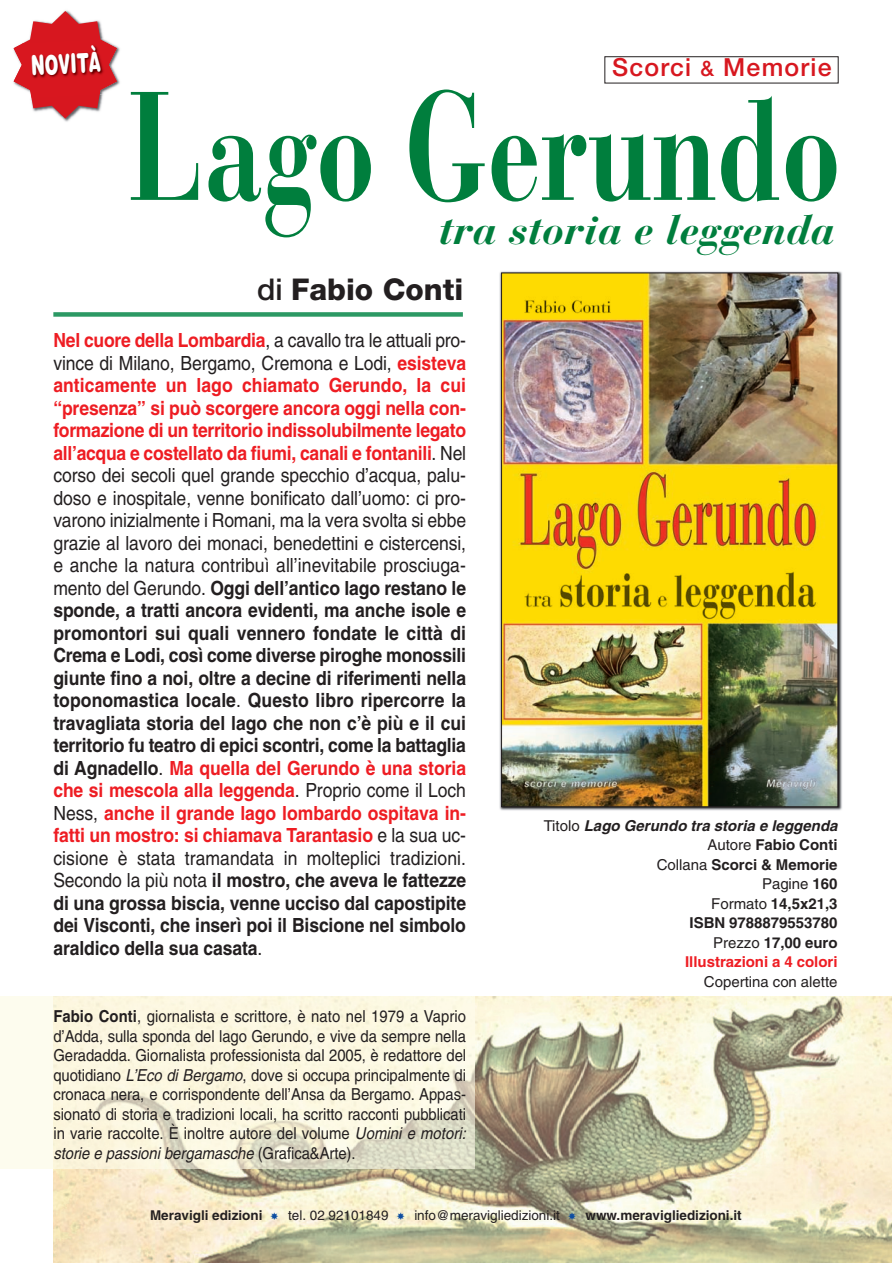
<style>
.page{position:relative;width:893px;height:1263px;background:#fff}
.page>*{position:absolute;margin:0;border:0;box-sizing:border-box;transform-origin:0 0}
.t1{font:700 141.75px "Bauer Bodoni";color:#007e3d;scale:.75 1}
.t2{font:italic 700 41.1px "Bauer Bodoni";letter-spacing:-.01em;color:#007e3d;scale:1.08 1}
.t3{font:800 30px "Helvetica Neue";color:#231f20}
.t4{font:900 27.15px "Helvetica Rounded";color:#fff;scale:.62 1}
.t5{font:500 24.9px "Helvetica Neue";letter-spacing:.05em;color:#d7171f}
.t6{font:700 19.5px/22.5px "Helvetica";letter-spacing:-.005em;color:#231f20;text-align:justify;scale:.9 1}
.t7{font:16.5px/19.5px "Helvetica";letter-spacing:-.005em;color:#231f20;scale:.9 1}
.t8{font:700 15px/19.5px "Helvetica";color:#231f20;text-align:right}
.t9{font:15px "Helvetica";color:#231f20}
.t10{font:700 13.5px "Helvetica";color:#231f20}
.t11{font:13.5px "Helvetica";color:#231f20}
.s1{font-size:21px}
.s2{font-size:153.3px}
.s3{font-weight:500}
.s4{color:#ee1d23}
.s5{font-weight:400}
.s6{font-weight:700}
.s7{font-style:italic}
</style>
<div class="page">
<img style="left:53px;top:997px;width:839px;height:266px">
<img style="left:499px;top:271px;width:343px;height:540px">
<img style="left:503px;top:275px;width:333px;height:530px">
<svg style="left:29px;top:11px;width:75px;height:108px"></svg>
<img style="left:100px;top:38px;width:20px;height:48px">
<img style="left:13px;top:48px;width:19px;height:52px">
<img style="left:14px;top:39px;width:103px;height:59px">
<div style="left:53px;top:312px;width:410px;height:5px;background:#2c9964"></div>
<div style="left:0;top:997px;width:53px;height:172px;background:#fdfcee"></div>
<svg style="left:271px;top:1213px;width:7px;height:7px"></svg>
<svg style="left:397px;top:1213px;width:7px;height:7px"></svg>
<svg style="left:568px;top:1213px;width:8px;height:7px"></svg>
<h3 class="t4" style="left:30px;top:55px;width:114px;rotate:-3deg">NOVITÀ</h3>
<p class="t5" style="left:612px;top:59px;width:221px">Scorci <span class="s1">&amp;</span> Memorie</p>
<h1 class="t1" style="left:128px;top:96px;width:952px"><span class="s2">L</span>ago <span class="s2">G</span>erundo</h1>
<h2 class="t2" style="left:439px;top:213px;width:368px">tra storia e leggenda</h2>
<h3 class="t3" style="left:257px;top:278px;width:207px"><span class="s3">di</span> Fabio Conti</h3>
<p class="t6" style="left:53px;top:331px;width:460px"><span class="s4">Nel cuore della Lombardia</span><span class="s5">, a cavallo tra le attuali pro&shy;vince di Milano, Bergamo, Cremona e Lodi,</span> <span class="s4">esisteva anticamente un lago chiamato Gerundo, la cui “presenza” si può scorgere ancora oggi nella con&shy;formazione di un territorio indissolubilmente legato all’acqua e costellato da fiumi, canali e fontanili</span><span class="s5">. Nel corso dei secoli quel grande specchio d’acqua, palu&shy;doso e inospitale, venne bonificato dall’uomo: ci pro&shy;varono inizialmente i Romani, ma la vera svolta si ebbe grazie al lavoro dei monaci, benedettini e cistercensi, e anche la natura contribuì all’inevitabile prosciuga&shy;mento del Gerundo.</span> Oggi dell’antico lago restano le sponde, a tratti ancora evidenti, ma anche isole e promontori sui quali vennero fondate le città di Crema e Lodi, così come diverse piroghe monossili giunte fino a noi, oltre a decine di riferimenti nella toponomastica locale<span class="s5">.</span> Questo libro ripercorre la travagliata storia del lago che non c’è più e il cui territorio fu teatro di epici scontri, come la battaglia di Agnadello<span class="s5">.</span> <span class="s4">Ma quella del Gerundo è una storia che si mescola alla leggenda</span><span class="s5">. Proprio come il Loch Ness,</span> <span class="s4">anche il grande lago lombardo ospitava in&shy;fatti un mostro: si chiamava Tarantasio</span> <span class="s5">e la sua uc&shy;cisione è stata tramandata in molteplici tradizioni.<br>Secondo la più nota</span> il mostro, che aveva le fattezze di una grossa biscia, venne ucciso dal capostipite dei Visconti, che inserì poi il Biscione nel simbolo araldico della sua casata<span class="s5">.</span></p>
<p class="t7" style="left:53px;top:1008px;width:463px"><span class="s6">Fabio Conti</span>, giornalista e scrittore, è nato nel 1979 a Vaprio d’Adda, sulla sponda del lago Gerundo, e vive da sempre nella Geradadda. Giornalista professionista dal 2005, è redattore del quotidiano <span class="s7">L’Eco di Bergamo</span>, dove si occupa principalmente di cronaca nera, e corrispondente dell’Ansa da Bergamo. Appas&shy;sionato di storia e tradizioni locali, ha scritto racconti pubblicati in varie raccolte. È inoltre autore del volume <span class="s7">Uomini e motori: storie e passioni bergamasche</span> ( G r a f i c a &amp; A rt e ) .</p>
<p class="t8" style="left:544px;top:817px;width:298px"><span class="s5">T i t o l o</span> <span class="s7">Lago Gerundo tra storia e leggenda<br></span><span class="s5">Autore</span> Fabio Conti<br><span class="s5">Collana</span> Scorci &amp; Memorie<br><span class="s5">Pagine</span> 160<br><span class="s5">Formato</span> 14,5x21,3<br>ISBN 9788879553780<br><span class="s5">Prezzo</span> 17,00 euro<br><span class="s4">Illustrazioni a 4 colori</span></p>
<p class="t9" style="left:704px;top:976px;width:135px">Copertina con alette</p>
<p class="t10" style="left:150px;top:1211px;width:114px">Meravigli edizioni</p>
<p class="t11" style="left:288px;top:1211px;width:102px">tel. 02 92101849</p>
<p class="t11" style="left:414px;top:1211px;width:147px">info@meravigliedizioni.it</p>
<p class="t10" style="left:586px;top:1211px;width:158px">www.meravigliedizioni.it</p>
</div>
